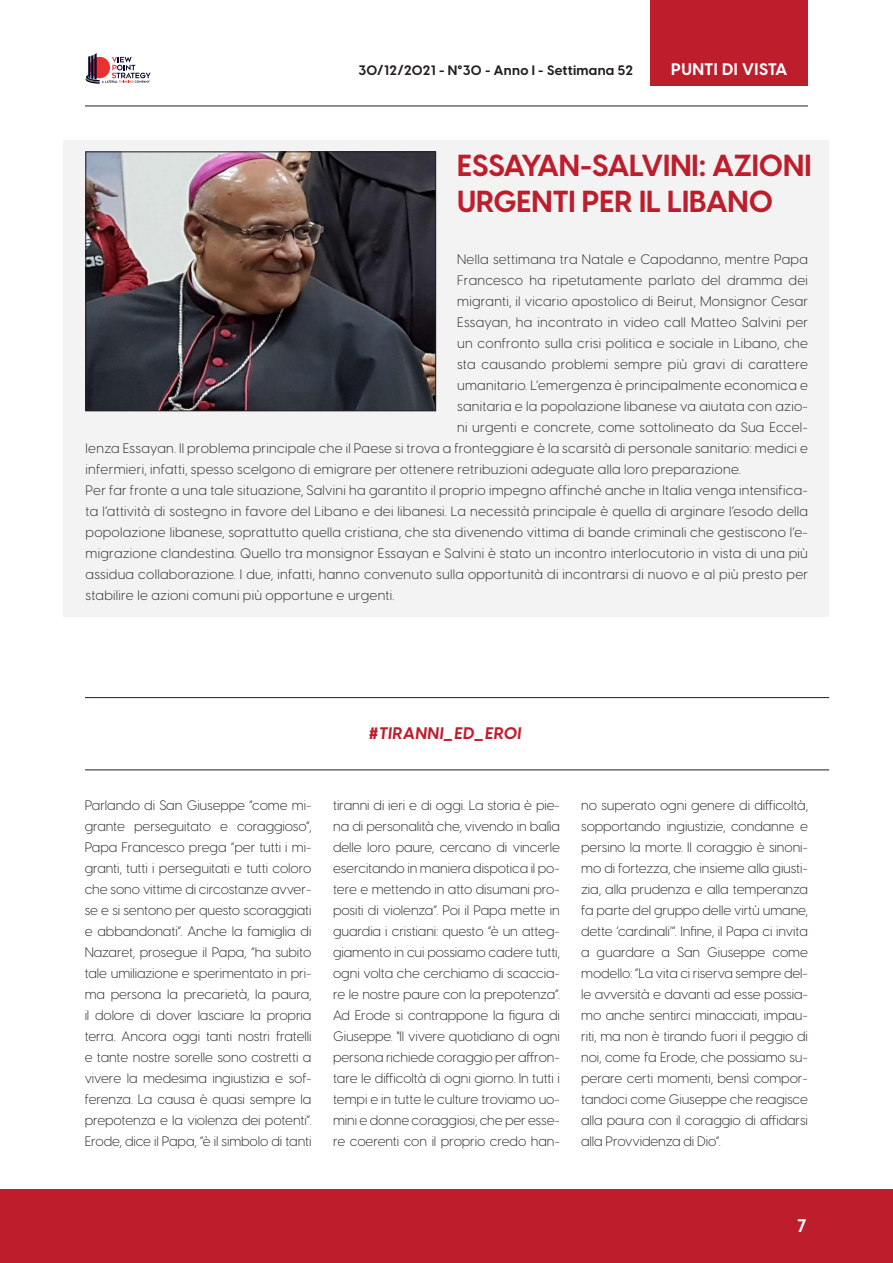
<style>
.page{position:relative;width:893px;height:1263px;background:#fff}
.page>*{position:absolute;margin:0;border:0;box-sizing:border-box;transform-origin:0 0}
.titolo{font:700 30px "Visby CF";color:#be1d2c}
.t1{font:700 18px "Visby CF";color:#fff}
.titolo-2{font:italic 700 16.5px "Visby CF";letter-spacing:.03em;color:#be1d2c}
.t2{font:700 16.5px "Visby CF";letter-spacing:.03em;color:#fff}
.testo{font:300 13.5px/21px "Visby CF";letter-spacing:.02em;color:#231f20;text-align:justify}
.t3{font:700 13.5px "Visby CF";letter-spacing:.02em;color:#231f20}
</style>
<div class="page">
<div style="left:0;top:1189px;width:893px;height:74px;background:#be1d2c"></div>
<svg style="left:86px;top:53px;width:65px;height:31px"></svg>
<hr style="left:85px;top:106px;width:723px;height:1px;background:#231f20">
<div style="left:651px;top:0;width:157px;height:85px;background:#be1d2c"></div>
<div style="left:64px;top:140px;width:765px;height:477px;background:#f3f3f4"></div>
<img style="left:88px;top:154px;width:346px;height:255px">
<div style="left:86px;top:152px;width:350px;height:259px;border:1px solid #231f20"></div>
<hr style="left:85px;top:697px;width:744px;height:1px;background:#231f20">
<hr style="left:85px;top:770px;width:744px;height:1px;background:#231f20">
<p class="t3" style="left:358px;top:62px;width:276px">30/12/2021 - N°30 - Anno I - Settimana 52</p>
<p class="t2" style="left:671px;top:58px;width:118px">PUNTI DI VISTA</p>
<p class="titolo" style="left:457px;top:146px;width:356px">ESSAYAN-SALVINI: AZIONI</p>
<p class="titolo" style="left:457px;top:182px;width:317px">URGENTI PER IL LIBANO</p>
<p class="testo" style="left:457px;top:249px;width:352px">Nella settimana tra Natale e Capodanno, mentre Papa</p>
<p class="testo" style="left:457px;top:270px;width:352px">Francesco ha ripetutamente parlato del dramma dei</p>
<p class="testo" style="left:457px;top:291px;width:353px">migranti, il vicario apostolico di Beirut, Monsignor Cesar</p>
<p class="testo" style="left:457px;top:312px;width:353px">Essayan, ha incontrato in video call Matteo Salvini per</p>
<p class="testo" style="left:457px;top:333px;width:352px">un confronto sulla crisi politica e sociale in Libano, che</p>
<p class="testo" style="left:457px;top:354px;width:352px">sta causando problemi sempre più gravi di carattere</p>
<p class="testo" style="left:457px;top:375px;width:352px">umanitario. L’emergenza è principalmente economica e</p>
<p class="testo" style="left:457px;top:396px;width:352px">sanitaria e la popolazione libanese va aiutata con azio-</p>
<p class="testo" style="left:457px;top:417px;width:352px">ni urgenti e concrete, come sottolineato da Sua Eccel-</p>
<p class="testo" style="left:86px;top:438px;width:724px">lenza Essayan. Il problema principale che il Paese si trova a fronteggiare è la scarsità di personale sanitario: medici e</p>
<p class="testo" style="left:86px;top:459px;width:656px">infermieri, infatti, spesso scelgono di emigrare per ottenere retribuzioni adeguate alla loro preparazione.</p>
<p class="testo" style="left:86px;top:480px;width:724px">Per far fronte a una tale situazione, Salvini ha garantito il proprio impegno affinché anche in Italia venga intensifica&shy;ta l’attività di sostegno in favore del Libano e dei libanesi. La necessità principale è quella di arginare l’esodo della popolazione libanese, soprattutto quella cristiana, che sta divenendo vittima di bande criminali che gestiscono l’e&shy;migrazione clandestina. Quello tra monsignor Essayan e Salvini è stato un incontro interlocutorio in vista di una più assidua collaborazione. I due, infatti, hanno convenuto sulla opportunità di incontrarsi di nuovo e al più presto per stabilire le azioni comuni più opportune e urgenti.</p>
<p class="titolo-2" style="left:369px;top:723px;width:154px">#TIRANNI_ED_EROI</p>
<p class="testo" style="left:85px;top:795px;width:228px">Parlando di San Giuseppe “come mi&shy;grante perseguitato e coraggioso”, Papa Francesco prega “per tutti i mi&shy;granti, tutti i perseguitati e tutti coloro che sono vittime di circostanze avver&shy;se e si sentono per questo scoraggiati e abbandonati”. Anche la famiglia di Nazaret, prosegue il Papa, “ha subito tale umiliazione e sperimentato in pri&shy;ma persona la precarietà, la paura, il dolore di dover lasciare la propria terra. Ancora oggi tanti nostri fratelli e tante nostre sorelle sono costretti a vivere la medesima ingiustizia e sof&shy;ferenza. La causa è quasi sempre la prepotenza e la violenza dei potenti”.<br>Erode, dice il Papa, “è il simbolo di tanti</p>
<p class="testo" style="left:333px;top:795px;width:228px">tiranni di ieri e di oggi. La storia è pie&shy;na di personalità che, vivendo in balìa delle loro paure, cercano di vincerle esercitando in maniera dispotica il po&shy;tere e mettendo in atto disumani pro&shy;positi di violenza”. Poi il Papa mette in guardia i cristiani: questo “è un atteg&shy;giamento in cui possiamo cadere tutti, ogni volta che cerchiamo di scaccia&shy;re le nostre paure con la prepotenza”.<br>Ad Erode si contrappone la figura di Giuseppe. "Il vivere quotidiano di ogni persona richiede coraggio per affron&shy;tare le difficoltà di ogni giorno. In tutti i tempi e in tutte le culture troviamo uo&shy;mini e donne coraggiosi, che per esse&shy;re coerenti con il proprio credo han-</p>
<p class="testo" style="left:581px;top:795px;width:228px">no superato ogni genere di difficoltà, sopportando ingiustizie, condanne e persino la morte. Il coraggio è sinoni&shy;mo di fortezza, che insieme alla giusti&shy;zia, alla prudenza e alla temperanza fa parte del gruppo delle virtù umane, dette ‘cardinali’”. Infine, il Papa ci invita a guardare a San Giuseppe come modello: “La vita ci riserva sempre del&shy;le avversità e davanti ad esse possia&shy;mo anche sentirci minacciati, impau&shy;riti, ma non è tirando fuori il peggio di noi, come fa Erode, che possiamo su&shy;perare certi momenti, bensì compor&shy;tandoci come Giuseppe che reagisce alla paura con il coraggio di affidarsi alla Provvidenza di Dio”.</p>
<h2 class="t1" style="left:797px;top:1214px;width:11px">7</h2>
</div>
